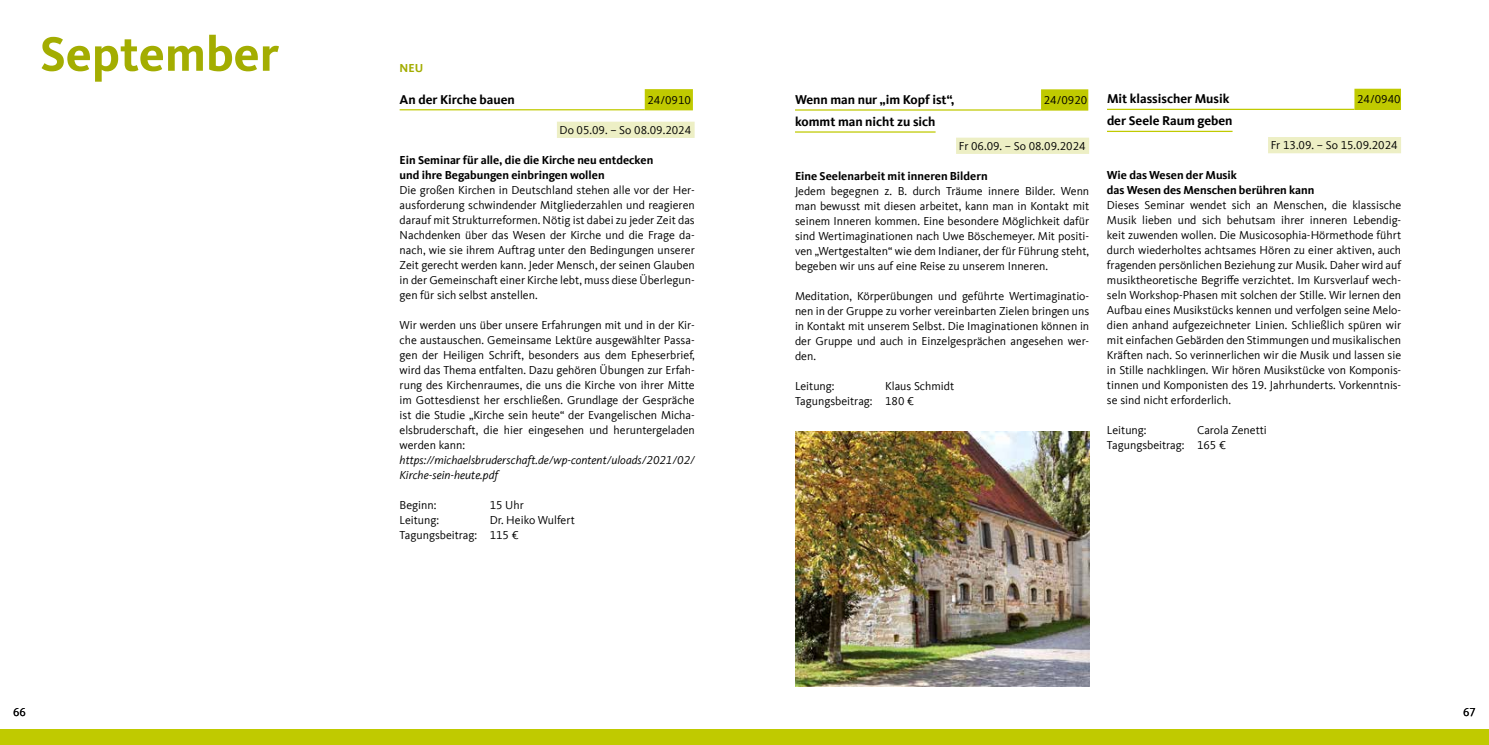
<style>
.page{position:relative;width:1489px;height:745px;background:#fff}
.page>*{position:absolute;margin:0;border:0;box-sizing:border-box;transform-origin:0 0}
.t1{font:700 50px "Kievit Offc";color:#a3ad01}
.t2{font:700 13.12px "Kievit Offc";color:#000}
.t3{font:11.88px/15px "Kievit Offc";color:#000;text-align:justify}
.t4{font:700 11.88px/15px "Kievit Offc";color:#000}
.t5{font:italic 11.88px/15px "Kievit Offc";color:#000}
.t6{font:700 11.88px "Kievit Offc";color:#a3ad01}
</style>
<div class="page">
<div style="left:0;top:728px;width:1488px;height:16px;background:#c0ca00"></div>
<hr style="left:399px;top:109px;width:245px;height:1px;background:#c0ca00">
<div style="left:644px;top:89px;width:49px;height:21px;background:#c0ca00"></div>
<div style="left:557px;top:122px;width:137px;height:16px;background:#edefc5"></div>
<hr style="left:795px;top:109px;width:246px;height:1px;background:#c0ca00">
<div style="left:1041px;top:89px;width:47px;height:21px;background:#c0ca00"></div>
<hr style="left:795px;top:131px;width:140px;height:1px;background:#c0ca00">
<div style="left:956px;top:137px;width:133px;height:17px;background:#edefc5"></div>
<hr style="left:1106px;top:109px;width:248px;height:1px;background:#c0ca00">
<div style="left:1354px;top:89px;width:46px;height:21px;background:#c0ca00"></div>
<hr style="left:1106px;top:131px;width:126px;height:1px;background:#c0ca00">
<div style="left:1267px;top:137px;width:133px;height:16px;background:#edefc5"></div>
<img style="left:795px;top:431px;width:294px;height:255px">
<h1 class="t1" style="left:40px;top:25px;width:240px">September</h1>
<p class="t6" style="left:399px;top:61px;width:25px">NEU</p>
<p class="t2" style="left:399px;top:91px;width:117px">An der Kirche bauen</p>
<p class="t3" style="left:647px;top:92px;width:45px">24/0910</p>
<p class="t3" style="left:559px;top:122px;width:133px">Do 05.09. – So 08.09.2024</p>
<p class="t4" style="left:399px;top:152px;width:255px">Ein Seminar für alle, die die Kirche neu entdecken und ihre Begabungen einbringen wollen</p>
<p class="t3" style="left:399px;top:182px;width:296px">Die großen Kirchen in Deutschland stehen alle vor der Her&shy;ausforderung schwindender Mitgliederzahlen und reagieren darauf mit Strukturreformen. Nötig ist dabei zu jeder Zeit das Nachdenken über das Wesen der Kirche und die Frage da&shy;nach, wie sie ihrem Auftrag unter den Bedingungen unserer Zeit gerecht werden kann. Jeder Mensch, der seinen Glauben in der Gemeinschaft einer Kirche lebt, muss diese Überlegun&shy;gen für sich selbst anstellen.</p>
<p class="t3" style="left:399px;top:317px;width:297px">Wir werden uns über unsere Erfahrungen mit und in der Kir&shy;che austauschen. Gemeinsame Lektüre ausgewählter Passa&shy;gen der Heiligen Schrift, besonders aus dem Epheserbrief, wird das Thema entfalten. Dazu gehören Übungen zur Erfah&shy;rung des Kirchenraumes, die uns die Kirche von ihrer Mitte im Gottesdienst her erschließen. Grundlage der Gespräche ist die Studie „Kirche sein heute“ der Evangelischen Micha&shy;elsbruderschaft, die hier eingesehen und heruntergeladen werden kann:</p>
<p class="t5" style="left:399px;top:452px;width:297px">https://michaelsbruderschaft.de/wp-content/uloads/2021/02/<br>Kirche-sein-heute.pdf</p>
<p class="t3" style="left:399px;top:497px;width:38px">Beginn:</p>
<p class="t3" style="left:489px;top:497px;width:36px">15 Uhr</p>
<p class="t3" style="left:399px;top:512px;width:41px">Leitung:</p>
<p class="t3" style="left:399px;top:512px;width:177px;text-indent:90px">Dr. Heiko Wulfert<br>Tagungsbeitrag: 115 €</p>
<p class="t2" style="left:795px;top:92px;width:161px">Wenn man nur „im Kopf ist“,</p>
<p class="t3" style="left:1043px;top:92px;width:45px">24/0920</p>
<p class="t2" style="left:795px;top:114px;width:142px">kommt man nicht zu sich</p>
<p class="t3" style="left:958px;top:138px;width:128px">Fr 06.09. – So 08.09.2024</p>
<p class="t4" style="left:795px;top:168px;width:194px">Eine Seelenarbeit mit inneren Bildern</p>
<p class="t3" style="left:795px;top:183px;width:296px">Jedem begegnen z. B. durch Träume innere Bilder. Wenn man bewusst mit diesen arbeitet, kann man in Kontakt mit seinem Inneren kommen. Eine besondere Möglichkeit dafür sind Wertimaginationen nach Uwe Böschemeyer. Mit positi&shy;ven „Wertgestalten“ wie dem Indianer, der für Führung steht, begeben wir uns auf eine Reise zu unserem Inneren.</p>
<p class="t3" style="left:795px;top:288px;width:296px">Meditation, Körperübungen und geführte Wertimaginatio&shy;nen in der Gruppe zu vorher vereinbarten Zielen bringen uns in Kontakt mit unserem Selbst. Die Imaginationen können in der Gruppe und auch in Einzelgesprächen angesehen wer&shy;den.</p>
<p class="t3" style="left:795px;top:378px;width:41px">Leitung:</p>
<p class="t3" style="left:795px;top:378px;width:161px;text-indent:90px">Klaus Schmidt<br>Tagungsbeitrag: 180 €</p>
<p class="t2" style="left:1106px;top:91px;width:124px">Mit klassischer Musik</p>
<p class="t3" style="left:1356px;top:92px;width:45px">24/0940</p>
<p class="t2" style="left:1106px;top:113px;width:127px">der Seele Raum geben</p>
<p class="t3" style="left:1270px;top:137px;width:128px">Fr 13.09. – So 15.09.2024</p>
<p class="t4" style="left:1106px;top:167px;width:209px">Wie das Wesen der Musik<br>das Wesen des Menschen berühren kann</p>
<p class="t3" style="left:1106px;top:197px;width:296px">Dieses Seminar wendet sich an Menschen, die klassische Musik lieben und sich behutsam ihrer inneren Lebendig&shy;keit zuwenden wollen. Die Musicosophia-Hörmethode führt durch wiederholtes achtsames Hören zu einer aktiven, auch fragenden persönlichen Beziehung zur Musik. Daher wird auf musiktheoretische Begriffe verzichtet. Im Kursverlauf wech&shy;seln Workshop-Phasen mit solchen der Stille. Wir lernen den Aufbau eines Musikstücks kennen und verfolgen seine Melo&shy;dien anhand aufgezeichneter Linien. Schließlich spüren wir mit einfachen Gebärden den Stimmungen und musikalischen Kräften nach. So verinnerlichen wir die Musik und lassen sie in Stille nachklingen. Wir hören Musikstücke von Komponis&shy;tinnen und Komponisten des 19. Jahrhunderts. Vorkenntnis&shy;se sind nicht erforderlich.</p>
<p class="t3" style="left:1106px;top:422px;width:41px">Leitung:</p>
<p class="t3" style="left:1106px;top:422px;width:161px;text-indent:90px">Carola Zenetti<br>Tagungsbeitrag: 165 €</p>
<p class="t3" style="left:13px;top:704px;width:14px">66</p>
<p class="t3" style="left:1462px;top:704px;width:14px">67</p>
</div>
